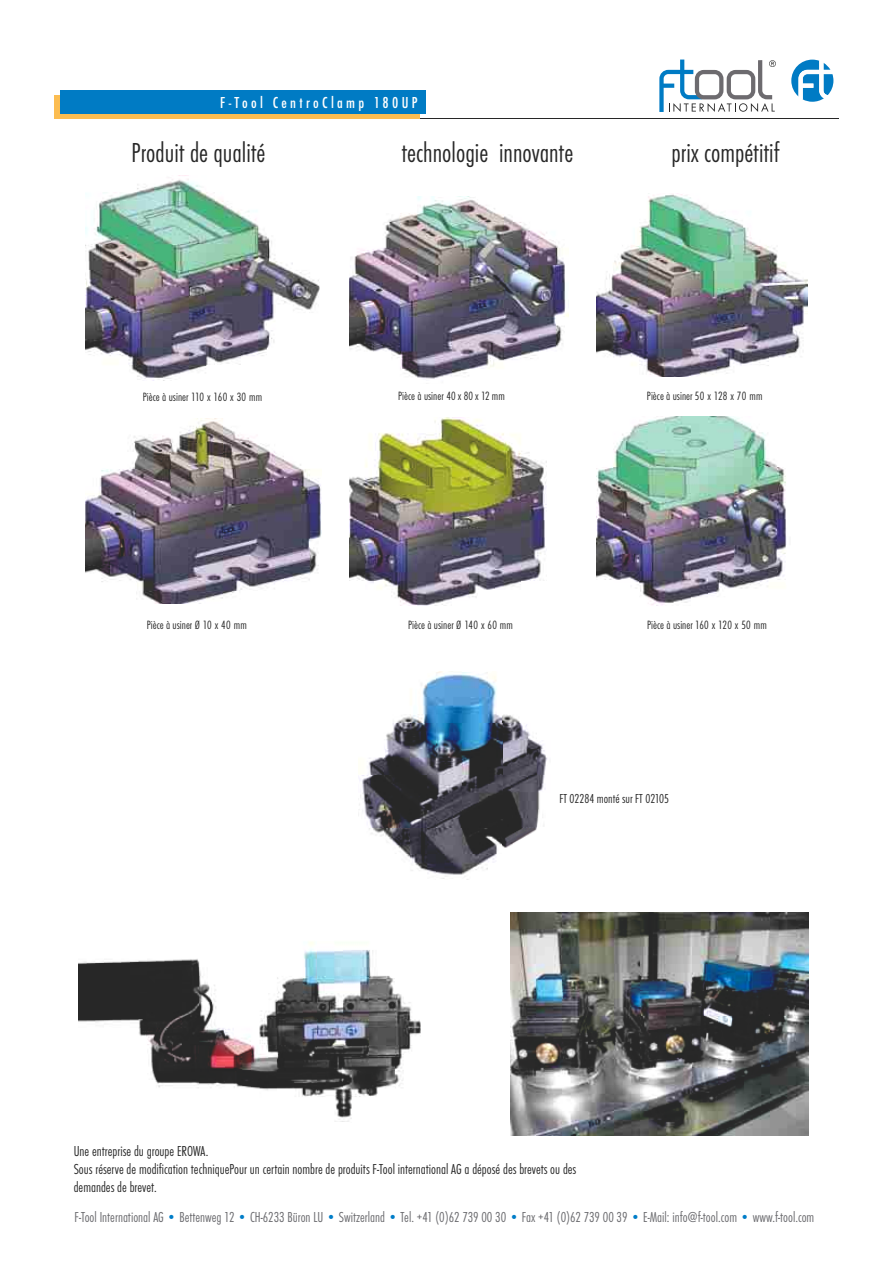
<style>
.page{position:relative;width:893px;height:1263px;background:#fff}
.page>*{position:absolute;margin:0;border:0;box-sizing:border-box;transform-origin:0 0}
.t1{font:28.5px "Futura TOT Lig Con";color:#272727}
.t2{font:16.5px "Futura TOT Med Con";letter-spacing:.2em;color:#fefefe}
.t3{font:15px/18px "Futura TOT Lig Con";color:#272727}
.t4{font:15px "Futura TOT Lig Con";color:#69696d}
.t5{font:13.5px "Futura TOT Lig Con";color:#272727}
.t6{font:12.45px "Futura TOT Lig Con";color:#272727}
.s1{color:#007dc8}
</style>
<div class="page">
<img style="left:79px;top:942px;width:342px;height:180px">
<img style="left:359px;top:671px;width:189px;height:209px">
<img style="left:510px;top:912px;width:298px;height:224px">
<img style="left:85px;top:418px;width:237px;height:186px">
<img style="left:596px;top:416px;width:191px;height:190px">
<img style="left:349px;top:417px;width:197px;height:189px">
<img style="left:349px;top:197px;width:219px;height:182px">
<img style="left:86px;top:179px;width:234px;height:200px">
<img style="left:597px;top:194px;width:211px;height:183px">
<svg style="left:791px;top:60px;width:42px;height:42px"></svg>
<svg style="left:659px;top:60px;width:117px;height:52px"></svg>
<hr style="left:54px;top:118px;width:785px;height:1px;background:#272727">
<svg style="left:54px;top:95px;width:365px;height:23px;background:#cbb067"></svg>
<div style="left:61px;top:90px;width:365px;height:23px;background:#007bc4"></div>
<p class="t2" style="left:220px;top:93px;width:199px">F-Tool CentroClamp 180UP</p>
<h1 class="t1" style="left:131px;top:137px;width:136px">Produit de qualité</h1>
<h1 class="t1" style="left:401px;top:137px;width:173px">technologie innovante</h1>
<h1 class="t1" style="left:671px;top:137px;width:110px">prix compétitif</h1>
<p class="t6" style="left:143px;top:390px;width:121px">Pièce à usiner 110 x 160 x 30 mm</p>
<p class="t6" style="left:398px;top:388px;width:108px">Pièce à usiner 40 x 80 x 12 mm</p>
<p class="t6" style="left:647px;top:388px;width:117px">Pièce à usiner 50 x 128 x 70 mm</p>
<p class="t6" style="left:147px;top:618px;width:102px">Pièce à usiner Ø 10 x 40 mm</p>
<p class="t6" style="left:408px;top:618px;width:106px">Pièce à usiner Ø 140 x 60 mm</p>
<p class="t6" style="left:647px;top:618px;width:121px">Pièce à usiner 160 x 120 x 50 mm</p>
<p class="t5" style="left:560px;top:791px;width:111px">FT 02284 monté sur FT 02105</p>
<p class="t3" style="left:74px;top:1142px;width:504px">Une entreprise du groupe EROWA.<br>Sous réserve de modification techniquePour un certain nombre de produits F-Tool international AG a déposé des brevets ou des demandes de brevet.</p>
<p class="t4" style="left:74px;top:1209px;width:741px">F-Tool International AG <span class="s1">•</span> Bettenweg 12 <span class="s1">•</span> CH-6233 Büron LU <span class="s1">•</span> Switzerland <span class="s1">•</span> Tel. +41 (0)62 739 00 30 <span class="s1">•</span> Fax +41 (0)62 739 00 39 <span class="s1">•</span> E-Mail: info@f-tool.com <span class="s1">•</span> www.f-tool.com</p>
</div>
